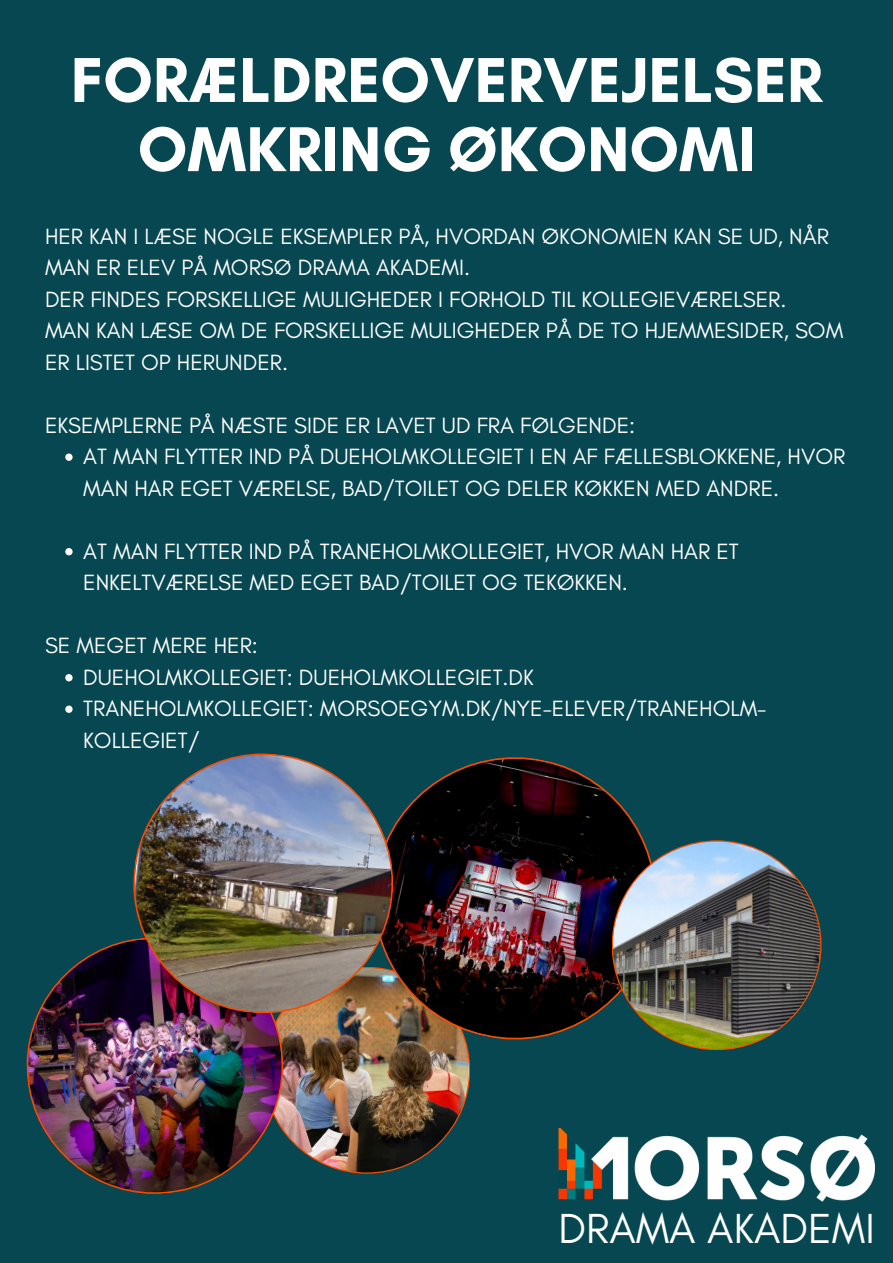
<style>
.page{position:relative;width:893px;height:1263px;background:#074751}
.page>*{position:absolute;margin:0;border:0;box-sizing:border-box;transform-origin:0 0}
.t1{font:700 64.5px/69.2px "Glacial Indifference";color:#fff;text-align:center}
.t2{font:42.83px "Glacial Indifference";color:#fff}
.t3{font:22.5px/31.5px "Glacial Indifference";color:#fff}
</style>
<div class="page">
<img style="left:558px;top:1129px;width:316px;height:73px">
<svg style="left:65px;top:453px;width:8px;height:8px"></svg>
<svg style="left:65px;top:548px;width:8px;height:7px"></svg>
<svg style="left:65px;top:674px;width:8px;height:7px"></svg>
<svg style="left:65px;top:705px;width:8px;height:8px"></svg>
<img style="left:264px;top:968px;width:205px;height:204px;border-radius:50%">
<img style="left:363px;top:757px;width:300px;height:294px">
<img style="left:26px;top:940px;width:261px;height:254px">
<img style="left:613px;top:841px;width:207px;height:208px;border-radius:50%">
<svg style="left:126px;top:757px;width:274px;height:263px"></svg>
<img style="left:128px;top:753px;width:270px;height:265px">
<p class="t1" style="left:71px;top:45px;width:753px">FORÆLDREOVERVEJELSER<br>OMKRING ØKONOMI</p>
<h3 class="t3" style="left:45px;top:220px;width:800px">HER KAN I LÆSE NOGLE EKSEMPLER PÅ, HVORDAN ØKONOMIEN KAN SE UD, NÅR MAN ER ELEV PÅ MORSØ DRAMA AKADEMI.<br>DER FINDES FORSKELLIGE MULIGHEDER I FORHOLD TIL KOLLEGIEVÆRELSER.<br>MAN KAN LÆSE OM DE FORSKELLIGE MULIGHEDER PÅ DE TO HJEMMESIDER, SOM ER LISTET OP HERUNDER.</h3>
<h3 class="t3" style="left:45px;top:409px;width:591px">EKSEMPLERNE PÅ NÆSTE SIDE ER LAVET UD FRA FØLGENDE:</h3>
<p class="t3" style="left:83px;top:441px;width:763px">AT MAN FLYTTER IND PÅ DUEHOLMKOLLEGIET I EN AF FÆLLESBLOKKENE, HVOR<br>MAN HAR EGET VÆRELSE, BAD/TOILET OG DELER KØKKEN MED ANDRE.</p>
<p class="t3" style="left:83px;top:535px;width:657px">AT MAN FLYTTER IND PÅ TRANEHOLMKOLLEGIET, HVOR MAN HAR ET<br>ENKELTVÆRELSE MED EGET BAD/TOILET OG TEKØKKEN.</p>
<h3 class="t3" style="left:45px;top:630px;width:214px">SE MEGET MERE HER:</h3>
<p class="t3" style="left:83px;top:661px;width:452px">DUEHOLMKOLLEGIET: DUEHOLMKOLLEGIET.DK</p>
<p class="t3" style="left:83px;top:693px;width:685px">TRANEHOLMKOLLEGIET: MORSOEGYM.DK/NYE-ELEVER/TRANEHOLM-<br>KOLLEGIET/</p>
<h1 class="t2" style="left:558px;top:1202px;width:318px">DRAMA AKADEMI</h1>
</div>
